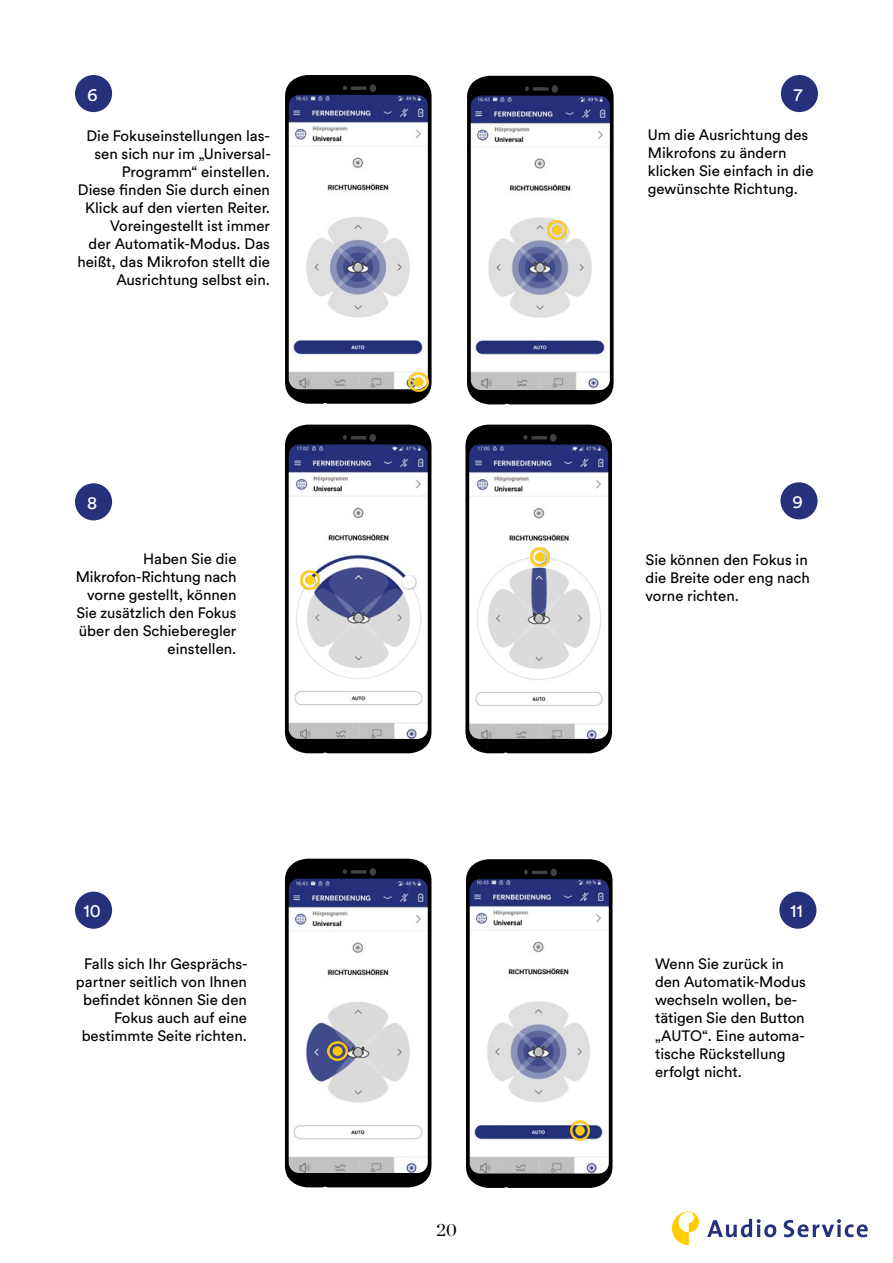
<style>
.page{position:relative;width:893px;height:1263px;background:#fff}
.page>*{position:absolute;margin:0;border:0;box-sizing:border-box;transform-origin:0 0}
.t1{font:18px "Circular Pro";color:#fff}
.t2{font:18px "Chronicle Display";color:#000}
.t3{font:15px/18px "Circular Pro";color:#000;text-align:right}
</style>
<div class="page">
<svg style="left:672px;top:1211px;width:27px;height:34px"></svg>
<svg style="left:707px;top:1219px;width:69px;height:18px"></svg>
<svg style="left:784px;top:1219px;width:84px;height:18px"></svg>
<svg style="left:285px;top:75px;width:147px;height:329px"></svg>
<div style="left:370px;top:84px;width:6px;height:8px;background:#424242;border-radius:50%"></div>
<svg style="left:351px;top:86px;width:15px;height:4px"></svg>
<svg style="left:343px;top:86px;width:4px;height:4px"></svg>
<svg style="left:466px;top:859px;width:146px;height:329px"></svg>
<div style="left:551px;top:869px;width:6px;height:7px;background:#424242;border-radius:50%"></div>
<hr style="left:532px;top:871px;width:15px;height:3px;background:#fff">
<svg style="left:524px;top:870px;width:4px;height:4px"></svg>
<svg style="left:467px;top:76px;width:147px;height:328px"></svg>
<div style="left:552px;top:85px;width:6px;height:8px;background:#424242;border-radius:50%"></div>
<hr style="left:533px;top:87px;width:15px;height:4px;background:#383838">
<svg style="left:525px;top:86px;width:4px;height:5px"></svg>
<svg style="left:465px;top:425px;width:147px;height:328px"></svg>
<div style="left:550px;top:434px;width:6px;height:8px;background:#424242;border-radius:50%"></div>
<hr style="left:531px;top:436px;width:16px;height:3px;background:#fff">
<svg style="left:523px;top:435px;width:4px;height:5px"></svg>
<svg style="left:285px;top:425px;width:146px;height:328px"></svg>
<div style="left:370px;top:434px;width:6px;height:8px;background:#424242;border-radius:50%"></div>
<hr style="left:351px;top:436px;width:15px;height:3px;background:#fff">
<svg style="left:343px;top:435px;width:4px;height:5px"></svg>
<svg style="left:285px;top:859px;width:146px;height:328px"></svg>
<div style="left:370px;top:868px;width:6px;height:8px;background:#424242;border-radius:50%"></div>
<hr style="left:351px;top:870px;width:15px;height:3px;background:#fff">
<svg style="left:343px;top:869px;width:4px;height:5px"></svg>
<div style="left:75px;top:75px;width:37px;height:37px;background:#25327b;border-radius:50%"></div>
<div style="left:75px;top:483px;width:37px;height:37px;background:#25327b;border-radius:50%"></div>
<div style="left:75px;top:892px;width:37px;height:37px;background:#25327b;border-radius:50%"></div>
<div style="left:779px;top:892px;width:37px;height:37px;background:#25327b;border-radius:50%"></div>
<div style="left:781px;top:75px;width:37px;height:37px;background:#25327b;border-radius:50%"></div>
<div style="left:780px;top:482px;width:37px;height:37px;background:#25327b;border-radius:50%"></div>
<img style="left:300px;top:570px;width:19px;height:19px">
<img style="left:530px;top:548px;width:19px;height:19px">
<img style="left:328px;top:1041px;width:19px;height:19px">
<img style="left:570px;top:1121px;width:19px;height:19px">
<img style="left:548px;top:221px;width:19px;height:19px">
<img style="left:409px;top:372px;width:19px;height:19px">
<p class="t1" style="left:87px;top:82px;width:12px">6</p>
<p class="t3" style="left:77px;top:126px;width:195px">Die Fokuseinstellungen las&shy;sen sich nur im „Universal-<br>Programm“ einstellen.<br>Diese finden Sie durch einen<br>Klick auf den vierten Reiter.<br>Voreingestellt ist immer<br>der Automatik-Modus. Das heißt, das Mikrofon stellt die<br>Ausrichtung selbst ein.</p>
<p class="t1" style="left:87px;top:491px;width:12px">8</p>
<p class="t3" style="left:76px;top:549px;width:162px">Haben Sie die<br>Mikrofon-Richtung nach vorne gestellt, können<br>Sie zusätzlich den Fokus über den Schieberegler einstellen.</p>
<p class="t1" style="left:794px;top:82px;width:10px">7</p>
<p class="t3" style="left:648px;top:125px;width:167px;text-align:left">Um die Ausrichtung des<br>Mikrofons zu ändern klicken Sie einfach in die gewünschte Richtung.</p>
<p class="t1" style="left:792px;top:490px;width:12px">9</p>
<p class="t3" style="left:646px;top:550px;width:166px;text-align:left">Sie können den Fokus in die Breite oder eng nach vorne richten.</p>
<p class="t1" style="left:84px;top:899px;width:19px">10</p>
<p class="t1" style="left:790px;top:899px;width:14px">11</p>
<p class="t3" style="left:76px;top:954px;width:173px">Falls sich Ihr Gesprächs&shy;partner seitlich von Ihnen befindet können Sie den<br>Fokus auch auf eine bestimmte Seite richten.</p>
<p class="t3" style="left:655px;top:954px;width:152px;text-align:left">Wenn Sie zurück in den Automatik-Modus wechseln wollen, be&shy;tätigen Sie den Button „AUTO“. Eine automa&shy;tische Rückstellung erfolgt nicht.</p>
<p class="t2" style="left:436px;top:1216px;width:22px">20</p>
</div>
